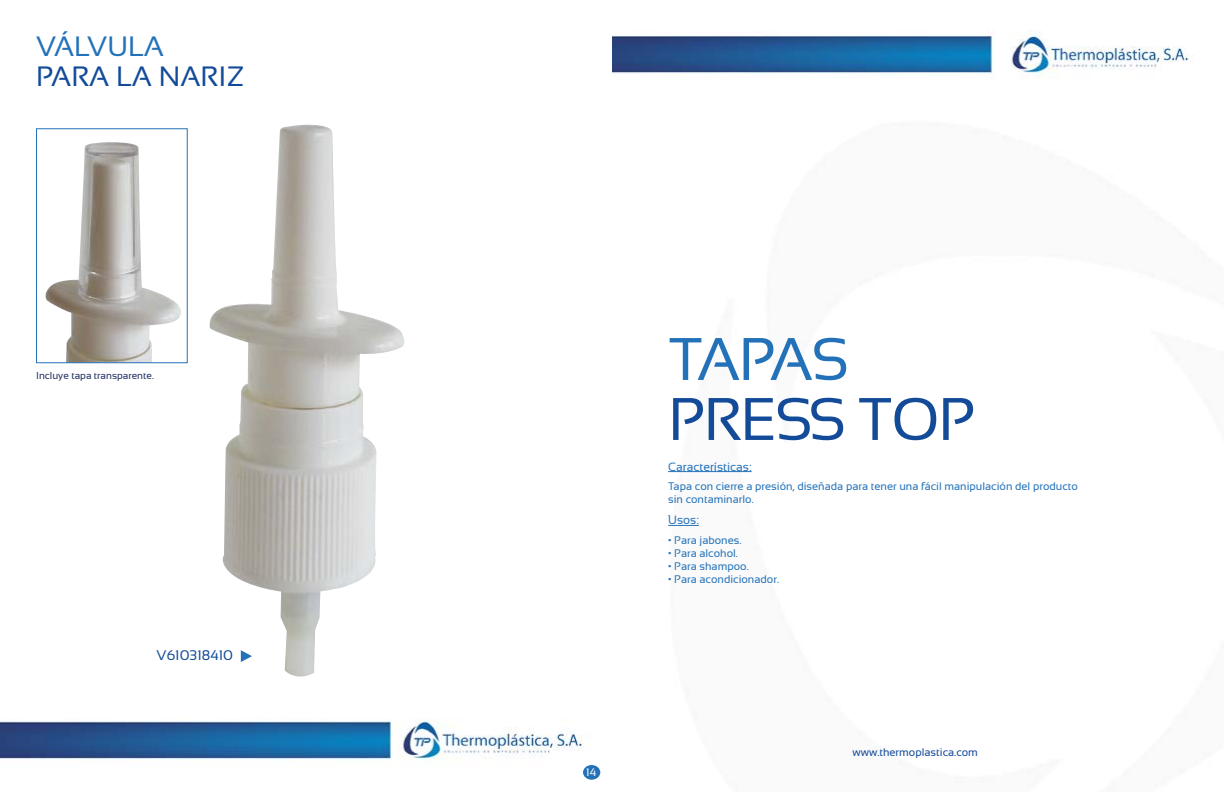
<style>
.page{position:relative;width:1224px;height:792px;background:#fff}
.page>*{position:absolute;margin:0;border:0;box-sizing:border-box;transform-origin:0 0}
.t1{font:60px "Sansation";color:#134b99}
.t2{font:60px "Sansation";color:#2372b9}
.t3{font:28px "Sansation";color:#134b99}
.t4{font:28px "Sansation";color:#2372b9}
.t5{font:14px "Sansation";color:#134b99}
.t6{font:12px "Sansation";color:#2372b9}
.t7{font:11px/13.2px "Sansation";color:#2372b9}
.t8{font:11px "Sansation";color:#134b99}
.t9{font:11px "Sansation";color:#fff}
.t10{font:10px "Sansation";color:#212f64}
</style>
<div class="page">
<img style="left:0;top:31px;width:1189px;height:745px">
<img style="left:206px;top:125px;width:202px;height:556px">
<img style="left:44px;top:142px;width:141px;height:219px">
<div style="left:36px;top:128px;width:152px;height:235px;border:1px solid #2372b9"></div>
<svg style="left:241px;top:650px;width:11px;height:12px"></svg>
<div style="left:583px;top:765px;width:17px;height:15px;background:#2372b9;border-radius:50%"></div>
<hr style="left:668px;top:525px;width:31px;height:1px;background:#2372b9">
<hr style="left:668px;top:471px;width:84px;height:1px;background:#2372b9">
<h2 class="t4" style="left:36px;top:31px;width:91px">VÁLVULA</h2>
<h2 class="t3" style="left:36px;top:61px;width:179px">PARA la nariz</h2>
<p class="t10" style="left:36px;top:370px;width:119px">Incluye tapa transparente.</p>
<p class="t5" style="left:157px;top:648px;width:78px">V610318410</p>
<p class="t9" style="left:586px;top:766px;width:12px">14</p>
<h1 class="t2" style="left:668px;top:326px;width:37px">TAPAS</h1>
<h1 class="t1" style="left:668px;top:386px;width:301px">PRESS TOP</h1>
<p class="t6" style="left:668px;top:460px;width:85px">Características:</p>
<p class="t7" style="left:668px;top:479px;width:411px">Tapa con cierre a presión, diseñada para tener una fácil manipulación del producto sin contaminarlo.<br>.</p>
<p class="t6" style="left:668px;top:514px;width:32px">Usos:</p>
<p class="t7" style="left:668px;top:533px;width:75px">• Para jabones.</p>
<p class="t7" style="left:668px;top:546px;width:71px">• Para alcohol.</p>
<p class="t7" style="left:668px;top:560px;width:82px">• Para shampoo.</p>
<p class="t7" style="left:668px;top:573px;width:112px">• Para acondicionador.</p>
<p class="t8" style="left:853px;top:746px;width:127px">www.thermoplastica.com</p>
</div>
